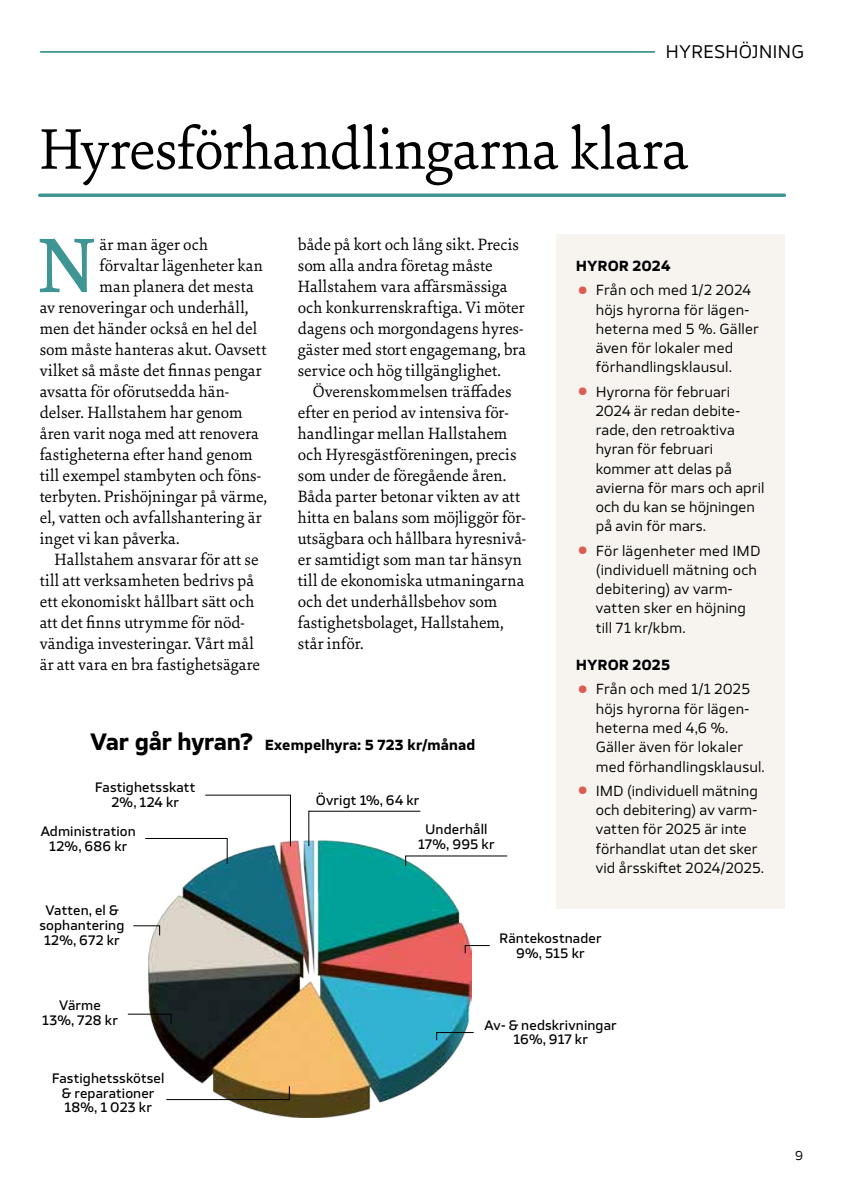
<style>
.page{position:relative;width:844px;height:1191px;background:#fff}
.page>*{position:absolute;margin:0;border:0;box-sizing:border-box;transform-origin:0 0}
.t1{font:500 82.77px "Sina Nova";color:#3e9593}
.t2{font:61.25px "Sina Nova";letter-spacing:-.01em;color:#000}
.t3{font:17.5px/21px "Sina Nova";letter-spacing:.005em;color:#000}
.t4{font:17.5px "TT Severs";letter-spacing:-.005em;color:#000}
.t5{font:14px/19.2px "TT Severs";letter-spacing:.015em;color:#000}
.t6{font:700 14px "TT Severs";letter-spacing:.015em;color:#000}
.t7{font:500 13.12px/14.9px "TT Severs";letter-spacing:.01em;color:#000;text-align:center}
.t8{font:12.25px "TT Severs";color:#000}
.s1{font-size:22.57px}
.s2{font-weight:900;font-size:26.25px;color:#dc5d51}
</style>
<div class="page">
<div style="left:556px;top:234px;width:228px;height:674px;background:#f7f4f0"></div>
<svg style="left:40px;top:193px;width:744px;height:4px;background:#56a2a0"></svg>
<img style="left:149px;top:840px;width:322px;height:277px">
<svg style="left:308px;top:810px;width:112px;height:36px"></svg>
<svg style="left:405px;top:855px;width:102px;height:11px"></svg>
<svg style="left:133px;top:925px;width:27px;height:10px"></svg>
<svg style="left:166px;top:1085px;width:124px;height:15px"></svg>
<svg style="left:127px;top:1013px;width:44px;height:11px"></svg>
<svg style="left:145px;top:794px;width:146px;height:70px"></svg>
<svg style="left:464px;top:945px;width:26px;height:8px"></svg>
<svg style="left:436px;top:1032px;width:38px;height:8px"></svg>
<hr style="left:41px;top:51px;width:613px;height:2px;background:#3e9593">
<p class="t4" style="left:665px;top:40px;width:140px">HYRESHÖJNING</p>
<h2 class="t2" style="left:40px;top:108px;width:650px">Hyresförhandlingarna klara</h2>
<h1 class="t1" style="left:38px;top:211px;width:59px">N</h1>
<p class="t3" style="left:99px;top:233px;width:110px">är man äger och</p>
<p class="t3" style="left:99px;top:254px;width:165px">förvaltar lägenheter kan</p>
<p class="t3" style="left:99px;top:275px;width:155px">man planera det mesta</p>
<p class="t3" style="left:40px;top:296px;width:210px">av renoveringar och underhåll,</p>
<p class="t3" style="left:40px;top:317px;width:219px">men det händer också en hel del</p>
<p class="t3" style="left:40px;top:338px;width:228px">som måste hanteras akut. Oavsett</p>
<p class="t3" style="left:40px;top:359px;width:223px">vilket så måste det finnas pengar</p>
<p class="t3" style="left:40px;top:380px;width:191px">avsatta för oförutsedda hän-</p>
<p class="t3" style="left:40px;top:401px;width:204px">delser. Hallstahem har genom</p>
<p class="t3" style="left:40px;top:422px;width:221px">åren varit noga med att renovera</p>
<p class="t3" style="left:40px;top:443px;width:214px">fastigheterna efter hand genom</p>
<p class="t3" style="left:40px;top:464px;width:223px">till exempel stambyten och föns-</p>
<p class="t3" style="left:40px;top:485px;width:229px">terbyten. Prishöjningar på värme,</p>
<p class="t3" style="left:40px;top:506px;width:223px">el, vatten och avfallshantering är</p>
<p class="t3" style="left:40px;top:527px;width:141px">inget vi kan påverka.</p>
<p class="t3" style="left:55px;top:548px;width:205px">Hallstahem ansvarar för att se</p>
<p class="t3" style="left:40px;top:569px;width:216px">till att verksamheten bedrivs på</p>
<p class="t3" style="left:40px;top:590px;width:216px">ett ekonomiskt hållbart sätt och</p>
<p class="t3" style="left:40px;top:611px;width:206px">att det finns utrymme för nöd-</p>
<p class="t3" style="left:40px;top:632px;width:216px">vändiga investeringar. Vårt mål</p>
<p class="t3" style="left:40px;top:653px;width:222px">är att vara en bra fastighetsägare</p>
<p class="t3" style="left:298px;top:233px;width:230px">både på kort och lång sikt. Precis som alla andra företag måste<br>Hallstahem vara affärsmässiga och konkurrenskraftiga. Vi möter dagens och morgondagens hyres&shy;gäster med stort engagemang, bra service och hög tillgänglighet.</p>
<p class="t3" style="left:298px;top:380px;width:230px;text-indent:15px">Överenskommelsen träffades efter en period av intensiva för&shy;handlingar mellan Hallstahem och Hyresgästföreningen, precis som under de föregående åren.<br>Båda parter betonar vikten av att hitta en balans som möjliggör för&shy;utsägbara och hållbara hyresnivå&shy;er samtidigt som man tar hänsyn till de ekonomiska utmaningarna och det underhållsbehov som fastighetsbolaget, Hallstahem, står inför.</p>
<p class="t6" style="left:91px;top:736px;width:386px"><span class="s1">Var går hyran?</span> Exempelhyra: 5 723 kr/månad</p>
<p class="t7" style="left:95px;top:780px;width:102px">Fastighetsskatt<br>2%, 124 kr</p>
<p class="t7" style="left:315px;top:792px;width:105px">Övrigt 1%, 64 kr</p>
<p class="t7" style="left:41px;top:824px;width:97px">Administration<br>12%, 686 kr</p>
<p class="t7" style="left:418px;top:821px;width:78px">Underhåll<br>17%, 995 kr</p>
<p class="t6" style="left:575px;top:257px;width:96px">HYROR 2024</p>
<p class="t5" style="left:595px;top:280px;width:164px;text-indent:-20px"><span class="s2">•</span> Från och med 1/2 2024 höjs hyrorna för lägen&shy;heterna med 5 %. Gäller även för lokaler med förhandlingsklausul.</p>
<p class="t5" style="left:595px;top:382px;width:170px;text-indent:-20px"><span class="s2">•</span> Hyrorna för februari<br>2024 är redan debite&shy;rade, den retroaktiva hyran för februari kommer att delas på avierna för mars och april och du kan se höjningen på avin för mars.</p>
<p class="t5" style="left:595px;top:540px;width:166px;text-indent:-20px"><span class="s2">•</span> För lägenheter med IMD (individuell mätning och debitering) av varm&shy;vatten sker en höjning till 71 kr/kbm.</p>
<p class="t6" style="left:575px;top:656px;width:96px">HYROR 2025</p>
<p class="t5" style="left:595px;top:679px;width:170px;text-indent:-20px"><span class="s2">•</span> Från och med 1/1 2025 höjs hyrorna för lägen&shy;heterna med 4,6 %.<br>Gäller även för lokaler med förhandlingsklausul.</p>
<p class="t5" style="left:595px;top:781px;width:169px;text-indent:-20px"><span class="s2">•</span> IMD (individuell mätning och debitering) av varm&shy;vatten för 2025 är inte förhandlat utan det sker vid årsskiftet 2024/2025.</p>
<p class="t7" style="left:39px;top:902px;width:86px">Vatten, el &amp; sophantering<br>12%, 672 kr</p>
<p class="t7" style="left:42px;top:997px;width:77px">Värme<br>13%, 728 kr</p>
<p class="t7" style="left:52px;top:1070px;width:114px">Fastighetsskötsel &amp; reparationer<br>18%, 1 023 kr</p>
<p class="t7" style="left:499px;top:930px;width:103px">Räntekostnader<br>9%, 515 kr</p>
<p class="t7" style="left:484px;top:1017px;width:133px">Av- &amp; nedskrivningar<br>16%, 917 kr</p>
<p class="t8" style="left:795px;top:1147px;width:10px">9</p>
</div>
